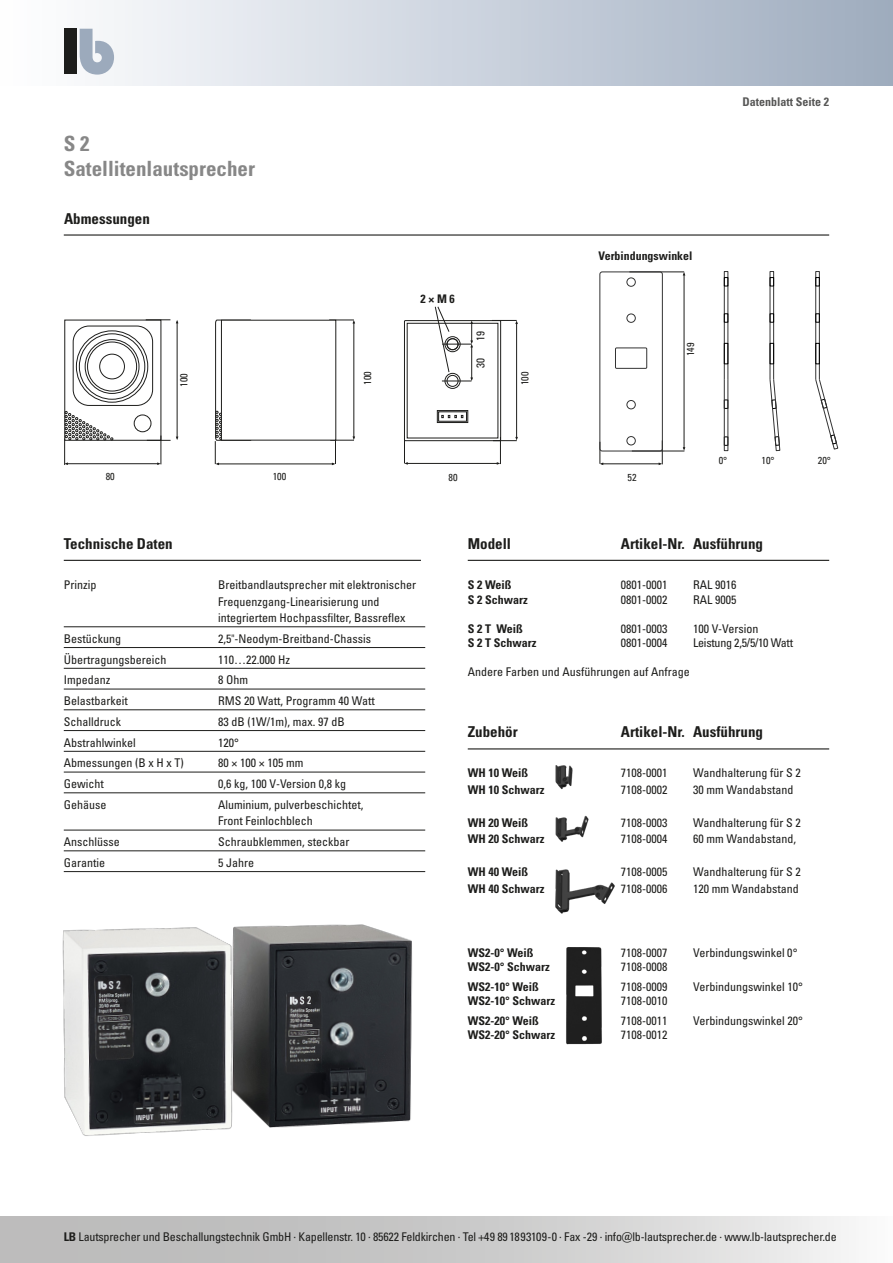
<style>
.page{position:relative;width:893px;height:1263px;background:#fff}
.page>*{position:absolute;margin:0;border:0;box-sizing:border-box;transform-origin:0 0}
.t1{font:700 condensed 21px/25.2px "Univers LT Pro";color:#878787}
.t2{font:700 condensed 15px "Univers LT Pro";color:#1d1d1b}
.t3{font:condensed 12px/16.5px "Univers LT Pro";color:#1d1d1b}
.t4{font:700 condensed 12px "Univers LT Pro";color:#1d1d1b}
.t5{font:condensed 12px "Univers LT Pro";letter-spacing:-.02em;color:#1d1d1b}
.t6{font:700 condensed 12px "Univers LT Pro";color:#575756}
.t7{font:700 condensed 11.85px "Univers";color:#1d1d1b}
.t8{font:condensed 11.25px "Univers";color:#1d1d1b}
.t9{font:condensed 10.2px "Univers";color:#1d1d1b}
.s1{font-weight:700}
</style>
<div class="page">
<div style="left:0;top:0;width:893px;height:85px;background:linear-gradient(to right,#fff,#9facbf)"></div>
<div style="left:64px;top:29px;width:13px;height:45px;background:#1d1d1b"></div>
<svg style="left:80px;top:29px;width:34px;height:46px"></svg>
<div style="left:0;top:1216px;width:893px;height:47px;background:linear-gradient(to right,#b1b0b0,#ededed)"></div>
<hr style="left:64px;top:626px;width:361px;height:1px;background:#1d1d1b">
<hr style="left:64px;top:647px;width:361px;height:1px;background:#1d1d1b">
<hr style="left:64px;top:668px;width:361px;height:1px;background:#1d1d1b">
<hr style="left:64px;top:689px;width:361px;height:1px;background:#1d1d1b">
<hr style="left:64px;top:709px;width:361px;height:1px;background:#1d1d1b">
<hr style="left:64px;top:730px;width:361px;height:1px;background:#1d1d1b">
<hr style="left:64px;top:751px;width:361px;height:1px;background:#1d1d1b">
<hr style="left:64px;top:772px;width:361px;height:1px;background:#1d1d1b">
<hr style="left:64px;top:792px;width:361px;height:1px;background:#1d1d1b">
<hr style="left:64px;top:830px;width:361px;height:1px;background:#1d1d1b">
<hr style="left:64px;top:850px;width:361px;height:1px;background:#1d1d1b">
<hr style="left:64px;top:871px;width:361px;height:1px;background:#1d1d1b">
<hr style="left:64px;top:560px;width:357px;height:1px;background:#1d1d1b">
<hr style="left:468px;top:560px;width:361px;height:1px;background:#1d1d1b">
<div style="left:64px;top:320px;width:97px;height:121px;border:1px solid #1d1d1b"></div>
<hr style="left:66px;top:463px;width:93px;height:1px;background:#1d1d1b">
<svg style="left:64px;top:410px;width:49px;height:55px"></svg>
<svg style="left:146px;top:320px;width:24px;height:1px"></svg>
<svg style="left:147px;top:439px;width:31px;height:26px"></svg>
<div style="left:404px;top:320px;width:97px;height:121px;border:1px solid #1d1d1b"></div>
<hr style="left:406px;top:463px;width:92px;height:1px;background:#1d1d1b">
<hr style="left:684px;top:274px;width:1px;height:175px;background:#1d1d1b">
<hr style="left:629px;top:272px;width:55px;height:1px;background:#1d1d1b">
<hr style="left:632px;top:451px;width:52px;height:1px;background:#1d1d1b">
<hr style="left:516px;top:322px;width:1px;height:117px;background:#1d1d1b">
<svg style="left:493px;top:437px;width:25px;height:28px"></svg>
<svg style="left:492px;top:320px;width:26px;height:4px"></svg>
<hr style="left:601px;top:464px;width:59px;height:1px;background:#1d1d1b">
<svg style="left:600px;top:451px;width:3px;height:14px"></svg>
<svg style="left:659px;top:450px;width:4px;height:15px"></svg>
<svg style="left:72px;top:323px;width:427px;height:116px"></svg>
<svg style="left:615px;top:277px;width:32px;height:169px"></svg>
<div style="left:599px;top:272px;width:64px;height:179px;border:1px solid #333;border-radius:2px"></div>
<svg style="left:724px;top:271px;width:57px;height:180px"></svg>
<div style="left:815px;top:271px;width:5px;height:109px;border:1px solid #333"></div>
<div style="left:724px;top:379px;width:4px;height:72px;border:1px solid #333"></div>
<svg style="left:815px;top:277px;width:23px;height:173px"></svg>
<svg style="left:215px;top:306px;width:258px;height:159px"></svg>
<hr style="left:468px;top:748px;width:361px;height:1px;background:#1d1d1b">
<img style="left:555px;top:765px;width:60px;height:149px">
<img style="left:566px;top:947px;width:36px;height:98px">
<hr style="left:64px;top:234px;width:765px;height:2px;background:#1d1d1b">
<img style="left:62px;top:924px;width:351px;height:212px">
<h1 class="t1" style="left:64px;top:131px;width:193px">S 2<br>Satellitenlautsprecher</h1>
<p class="t2" style="left:64px;top:210px;width:87px">Abmessungen</p>
<p class="t9" style="left:106px;top:470px;width:11px">80</p>
<p class="t9" style="left:177px;top:387px;width:15px;rotate:-90deg">100</p>
<p class="t9" style="left:273px;top:470px;width:15px">100</p>
<p class="t9" style="left:361px;top:385px;width:15px;rotate:-90deg">100</p>
<p class="t7" style="left:421px;top:291px;width:36px">2 × M 6</p>
<p class="t8" style="left:473px;top:341px;width:11px;rotate:-90deg">19</p>
<p class="t8" style="left:473px;top:367px;width:11px;rotate:-90deg">30</p>
<p class="t9" style="left:449px;top:471px;width:11px">80</p>
<p class="t9" style="left:518px;top:385px;width:15px;rotate:-90deg">100</p>
<p class="t6" style="left:742px;top:95px;width:88px">Datenblatt Seite 2</p>
<p class="t7" style="left:599px;top:249px;width:95px">Verbindungswinkel</p>
<p class="t9" style="left:684px;top:356px;width:15px;rotate:-90deg">149</p>
<p class="t9" style="left:627px;top:471px;width:11px">52</p>
<p class="t9" style="left:719px;top:454px;width:10px">0°</p>
<p class="t9" style="left:762px;top:454px;width:15px">10°</p>
<p class="t9" style="left:818px;top:454px;width:15px">20°</p>
<p class="t2" style="left:64px;top:534px;width:110px">Technische Daten</p>
<p class="t2" style="left:468px;top:534px;width:45px">Modell</p>
<p class="t2" style="left:621px;top:534px;width:144px">Artikel-Nr. Ausführung</p>
<p class="t4" style="left:468px;top:578px;width:45px">S 2 Weiß</p>
<p class="t3" style="left:621px;top:576px;width:48px">0801-0001</p>
<p class="t3" style="left:693px;top:576px;width:45px">RAL 9016</p>
<p class="t4" style="left:468px;top:592px;width:61px">S 2 Schwarz</p>
<p class="t3" style="left:621px;top:591px;width:48px">0801-0002</p>
<p class="t3" style="left:693px;top:591px;width:45px">RAL 9005</p>
<p class="t4" style="left:468px;top:621px;width:57px">S 2 T Weiß</p>
<p class="t3" style="left:621px;top:620px;width:48px">0801-0003</p>
<p class="t3" style="left:693px;top:620px;width:67px">100 V-Version</p>
<p class="t4" style="left:468px;top:635px;width:70px">S 2 T Schwarz</p>
<p class="t3" style="left:621px;top:634px;width:48px">0801-0004</p>
<p class="t5" style="left:693px;top:635px;width:101px">Leistung 2,5/5/10 Watt</p>
<p class="t3" style="left:468px;top:663px;width:223px">Andere Farben und Ausführungen auf Anfrage</p>
<p class="t3" style="left:64px;top:576px;width:34px">Prinzip</p>
<p class="t3" style="left:218px;top:576px;width:199px">Breitbandlautsprecher mit elektronischer<br>Frequenzgang-Linearisierung und integriertem Hochpassfilter, Bassreflex</p>
<p class="t3" style="left:64px;top:630px;width:59px">Bestückung</p>
<p class="t3" style="left:218px;top:630px;width:154px">2,5"-Neodym-Breitband-Chassis</p>
<p class="t3" style="left:64px;top:651px;width:104px">Übertragungsbereich</p>
<p class="t3" style="left:218px;top:651px;width:73px">110…22.000 Hz</p>
<p class="t3" style="left:64px;top:671px;width:48px">Impedanz</p>
<p class="t3" style="left:218px;top:671px;width:31px">8 Ohm</p>
<p class="t3" style="left:64px;top:692px;width:65px">Belastbarkeit</p>
<p class="t3" style="left:218px;top:692px;width:158px">RMS 20 Watt, Programm 40 Watt</p>
<p class="t3" style="left:64px;top:713px;width:59px">Schalldruck</p>
<p class="t3" style="left:218px;top:713px;width:128px">83 dB (1W/1m), max. 97 dB</p>
<p class="t3" style="left:64px;top:734px;width:73px">Abstrahlwinkel</p>
<p class="t3" style="left:218px;top:734px;width:22px">120°</p>
<p class="t3" style="left:64px;top:754px;width:121px">Abmessungen (B x H x T)</p>
<p class="t3" style="left:218px;top:754px;width:87px">80 × 100 × 105 mm</p>
<p class="t3" style="left:64px;top:775px;width:41px">Gewicht</p>
<p class="t3" style="left:218px;top:775px;width:129px">0,6 kg, 100 V-Version 0,8 kg</p>
<p class="t3" style="left:64px;top:796px;width:44px">Gehäuse</p>
<p class="t3" style="left:218px;top:796px;width:147px">Aluminium, pulverbeschichtet,<br>Front Feinlochblech</p>
<p class="t3" style="left:64px;top:833px;width:57px">Anschlüsse</p>
<p class="t3" style="left:218px;top:833px;width:133px">Schraubklemmen, steckbar</p>
<p class="t3" style="left:64px;top:854px;width:43px">Garantie</p>
<p class="t3" style="left:218px;top:854px;width:37px">5 Jahre</p>
<p class="t2" style="left:468px;top:723px;width:51px">Zubehör</p>
<p class="t2" style="left:621px;top:723px;width:144px">Artikel-Nr. Ausführung</p>
<p class="t4" style="left:468px;top:766px;width:62px">WH 10 Weiß</p>
<p class="t3" style="left:621px;top:765px;width:48px">7108-0001</p>
<p class="t3" style="left:693px;top:765px;width:109px">Wandhalterung für S 2</p>
<p class="t4" style="left:468px;top:782px;width:78px">WH 10 Schwarz</p>
<p class="t3" style="left:621px;top:781px;width:48px">7108-0002</p>
<p class="t3" style="left:693px;top:781px;width:102px">30 mm Wandabstand</p>
<p class="t4" style="left:468px;top:815px;width:62px">WH 20 Weiß</p>
<p class="t3" style="left:621px;top:814px;width:48px">7108-0003</p>
<p class="t3" style="left:693px;top:814px;width:109px">Wandhalterung für S 2</p>
<p class="t4" style="left:468px;top:832px;width:78px">WH 20 Schwarz</p>
<p class="t3" style="left:621px;top:831px;width:48px">7108-0004</p>
<p class="t3" style="left:693px;top:831px;width:104px">60 mm Wandabstand,</p>
<p class="t4" style="left:468px;top:865px;width:62px">WH 40 Weiß</p>
<p class="t3" style="left:621px;top:864px;width:48px">7108-0005</p>
<p class="t3" style="left:693px;top:864px;width:109px">Wandhalterung für S 2</p>
<p class="t4" style="left:468px;top:881px;width:78px">WH 40 Schwarz</p>
<p class="t3" style="left:621px;top:880px;width:48px">7108-0006</p>
<p class="t3" style="left:693px;top:880px;width:107px">120 mm Wandabstand</p>
<p class="t4" style="left:468px;top:945px;width:67px">WS2-0° Weiß</p>
<p class="t3" style="left:621px;top:944px;width:48px">7108-0007</p>
<p class="t3" style="left:693px;top:944px;width:106px">Verbindungswinkel 0°</p>
<p class="t4" style="left:468px;top:960px;width:84px">WS2-0° Schwarz</p>
<p class="t3" style="left:621px;top:958px;width:48px">7108-0008</p>
<p class="t4" style="left:468px;top:979px;width:73px">WS2-10° Weiß</p>
<p class="t3" style="left:621px;top:978px;width:48px">7108-0009</p>
<p class="t3" style="left:693px;top:978px;width:111px">Verbindungswinkel 10°</p>
<p class="t4" style="left:468px;top:993px;width:89px">WS2-10° Schwarz</p>
<p class="t3" style="left:621px;top:992px;width:48px">7108-0010</p>
<p class="t4" style="left:468px;top:1013px;width:73px">WS2-20° Weiß</p>
<p class="t3" style="left:621px;top:1012px;width:48px">7108-0011</p>
<p class="t3" style="left:693px;top:1012px;width:111px">Verbindungswinkel 20°</p>
<p class="t4" style="left:468px;top:1027px;width:89px">WS2-20° Schwarz</p>
<p class="t3" style="left:621px;top:1026px;width:48px">7108-0012</p>
<p class="t3" style="left:64px;top:1228px;width:774px"><span class="s1">LB</span> Lautsprecher und Beschallungstechnik GmbH · Kapellenstr. 10 · 85622 Feldkirchen · Tel +49 89 1893109-0 · Fax -29 · info@lb-lautsprecher.de · www.lb-lautsprecher.de</p>
<p class="t3" style="left:64px;top:1228px;width:769px">lb Lautsprecher und Beschal ungstechnik GmbH · Steinerstr. 15 K 1369 München · Tel +49 89 1893109-0 · Fax -29 · info@lb-lautsprecher.de · www.lb-lautsprecher.de</p>
</div>
